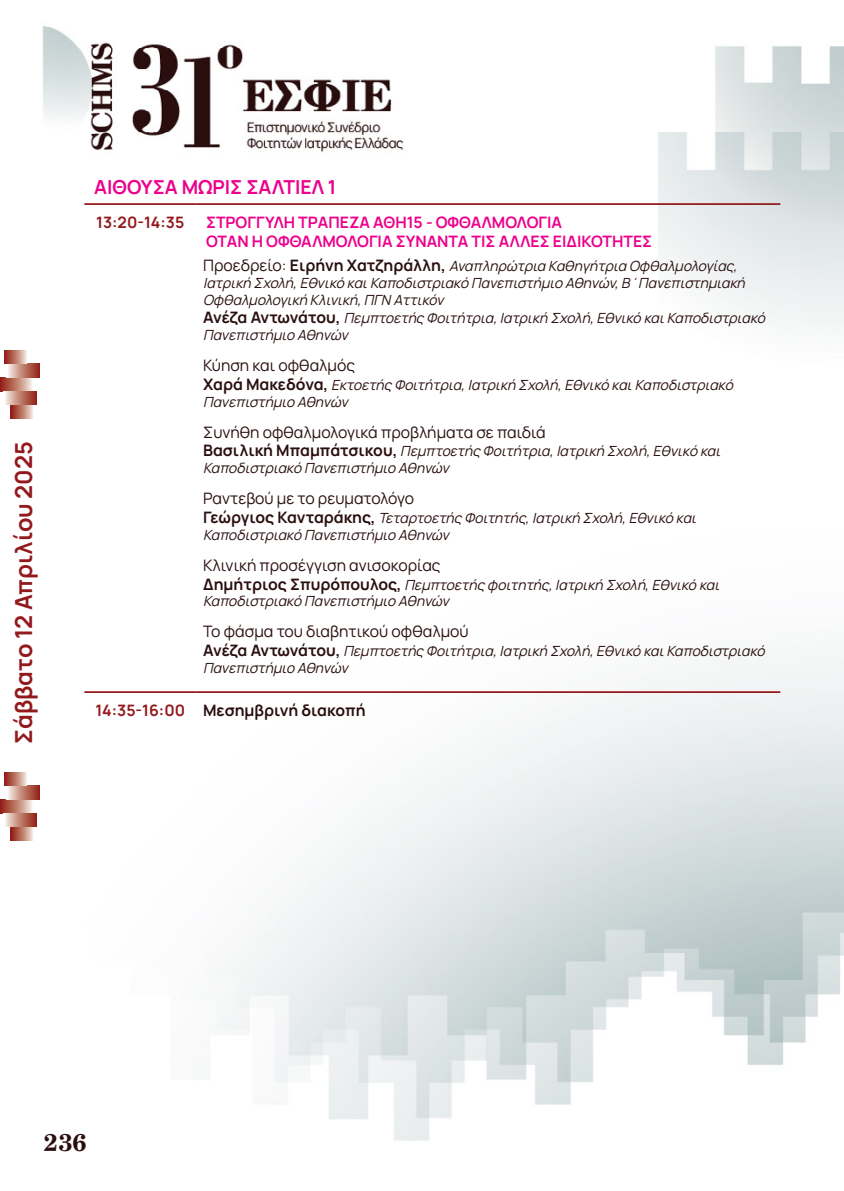
<style>
.page{position:relative;width:844px;height:1191px;background:#fff}
.page>*{position:absolute;margin:0;border:0;box-sizing:border-box;transform-origin:0 0}
.t1{font:700 24.5px "PF Century";color:#2b0f10}
.t2{font:700 23.45px "Manrope";color:#921a1d}
.t3{font:700 19.25px "Manrope";color:#ec008c}
.t4{font:15.75px "Manrope";color:#2b0f10}
.t5{font:700 15.75px/19.2px "Manrope";color:#ec008c}
.t6{font:700 15.75px "Manrope";color:#2b0f10}
.t7{font:700 15.75px "Manrope";color:#921a1d}
.t8{font:italic 14px/16.8px "Manrope";color:#2b0f10}
.s1{font-style:normal;font-size:15.75px}
.s2{font-weight:700;font-style:normal;font-size:15.75px}
.s3{color:#921a1d}
</style>
<div class="page">
<img style="left:0;top:26px;width:843px;height:1115px">
<hr style="left:84px;top:203px;width:112px;height:2px;background:#921a1d">
<hr style="left:196px;top:203px;width:584px;height:2px;background:#921a1d">
<hr style="left:84px;top:691px;width:112px;height:2px;background:#921a1d">
<hr style="left:196px;top:691px;width:584px;height:2px;background:#921a1d">
<svg style="left:0;top:799px;width:32px;height:14px"></svg>
<svg style="left:0;top:377px;width:32px;height:14px"></svg>
<svg style="left:7px;top:786px;width:32px;height:13px"></svg>
<svg style="left:7px;top:364px;width:32px;height:13px"></svg>
<svg style="left:4px;top:772px;width:23px;height:14px"></svg>
<svg style="left:4px;top:350px;width:23px;height:14px"></svg>
<svg style="left:11px;top:826px;width:22px;height:14px"></svg>
<svg style="left:11px;top:404px;width:22px;height:14px"></svg>
<svg style="left:4px;top:813px;width:32px;height:13px"></svg>
<svg style="left:4px;top:391px;width:32px;height:13px"></svg>
<h2 class="t2" style="left:4px;top:743px;width:303px;rotate:-90deg">Σάββατο 12 Απριλίου 2025</h2>
<h3 class="t3" style="left:94px;top:171px;width:243px">ΑΙΘΟΥΣΑ ΜΩΡΙΣ ΣΑΛΤΙΕΛ 1</h3>
<p class="t7" style="left:96px;top:209px;width:90px">13:20-14:35</p>
<p class="t5" style="left:206px;top:211px;width:447px">ΣΤΡΟΓΓΥΛΗ ΤΡΑΠΕΖΑ ΑΘΗ15 - ΟΦΘΑΛΜΟΛΟΓΙΑ<br>ΟΤΑΝ Η ΟΦΘΑΛΜΟΛΟΓΙΑ ΣΥΝΑΝΤΑ ΤΙΣ ΑΛΛΕΣ ΕΙΔΙΚΟΤΗΤΕΣ</p>
<p class="t8" style="left:203px;top:257px;width:547px"><span class="s1">Π ρ ο ε δ ρ ε ί ο :</span> <span class="s2">Ε ι ρ ή ν η Χ α τ ζ η ρ ά λ λ η ,</span> Αναπληρώτρια Καθηγήτρια Οφθαλμολογίας,<br>Ιατρική Σχολή,Εθνικό καιΚαποδιστριακό Πανεπιστήμιο Αθηνών,Β΄Πανεπιστημιακή<br>Οφθαλμολογική Κλινική,ΠΓΝ Αττικόν</p>
<p class="t8" style="left:203px;top:309px;width:567px"><span class="s2">Α ν έ ζ α Α ν τ ω ν ά τ ο υ ,</span> Πεμπτοετής Φοιτήτρια,Ιατρική Σχολή,Εθνικό καιΚαποδιστριακό<br>Πανεπιστήμιο Αθηνών</p>
<p class="t4" style="left:203px;top:353px;width:153px">Κύηση και οφθαλμός</p>
<p class="t8" style="left:203px;top:375px;width:535px"><span class="s2">Χ α ρ ά Μ α κ ε δ ό ν α ,</span> Εκτοετής Φοιτήτρια,Ιατρική Σχολή,Εθνικό καιΚαποδιστριακό<br>Πανεπιστήμιο Αθηνών</p>
<p class="t4" style="left:203px;top:420px;width:344px">Συνήθη οφθαλμολογικά προβλήματα σε παιδιά</p>
<p class="t8" style="left:203px;top:442px;width:523px"><span class="s2">Β α σ ι λ ι κ ή Μ π α μ π ά τ σ ι κο υ ,</span> Πεμπτοετής Φοιτήτρια,Ιατρική Σχολή,Εθνικό και<br>Καποδιστριακό Πανεπιστήμιο Αθηνών</p>
<p class="t4" style="left:203px;top:486px;width:212px">Ραντεβού με το ρευματολόγο</p>
<p class="t8" style="left:203px;top:508px;width:498px"><span class="s2">Γε ώ ρ γ ι ο ς Κ α ν τ α ρ ά κ η ς ,</span> Τεταρτοετής Φοιτητής,Ιατρική Σχολή,Εθνικό και<br>Καποδιστριακό Πανεπιστήμιο Αθηνών</p>
<p class="t4" style="left:203px;top:553px;width:239px">Κλινική προσέγγιση ανισοκορίας</p>
<p class="t8" style="left:203px;top:575px;width:521px"><span class="s2">Δ η μ ή τ ρ ι ο ς Σ π υ ρ ό π ο υ λ ο ς ,</span> Πεμπτοετής φοιτητής,Ιατρική Σχολή,Εθνικό και<br>Καποδιστριακό Πανεπιστήμιο Αθηνών</p>
<p class="t4" style="left:203px;top:619px;width:267px">Το φάσμα του διαβητικού οφθαλμού</p>
<p class="t8" style="left:203px;top:641px;width:567px"><span class="s2">Α ν έ ζ α Α ν τ ω ν ά τ ο υ ,</span> Πεμπτοετής Φοιτήτρια,Ιατρική Σχολή,Εθνικό καιΚαποδιστριακό<br>Πανεπιστήμιο Αθηνών</p>
<p class="t6" style="left:95px;top:697px;width:271px"><span class="s3">14:35-16:00</span> Μεσημβρινή διακοπή</p>
<h1 class="t1" style="left:43px;top:1127px;width:44px">236</h1>
</div>
